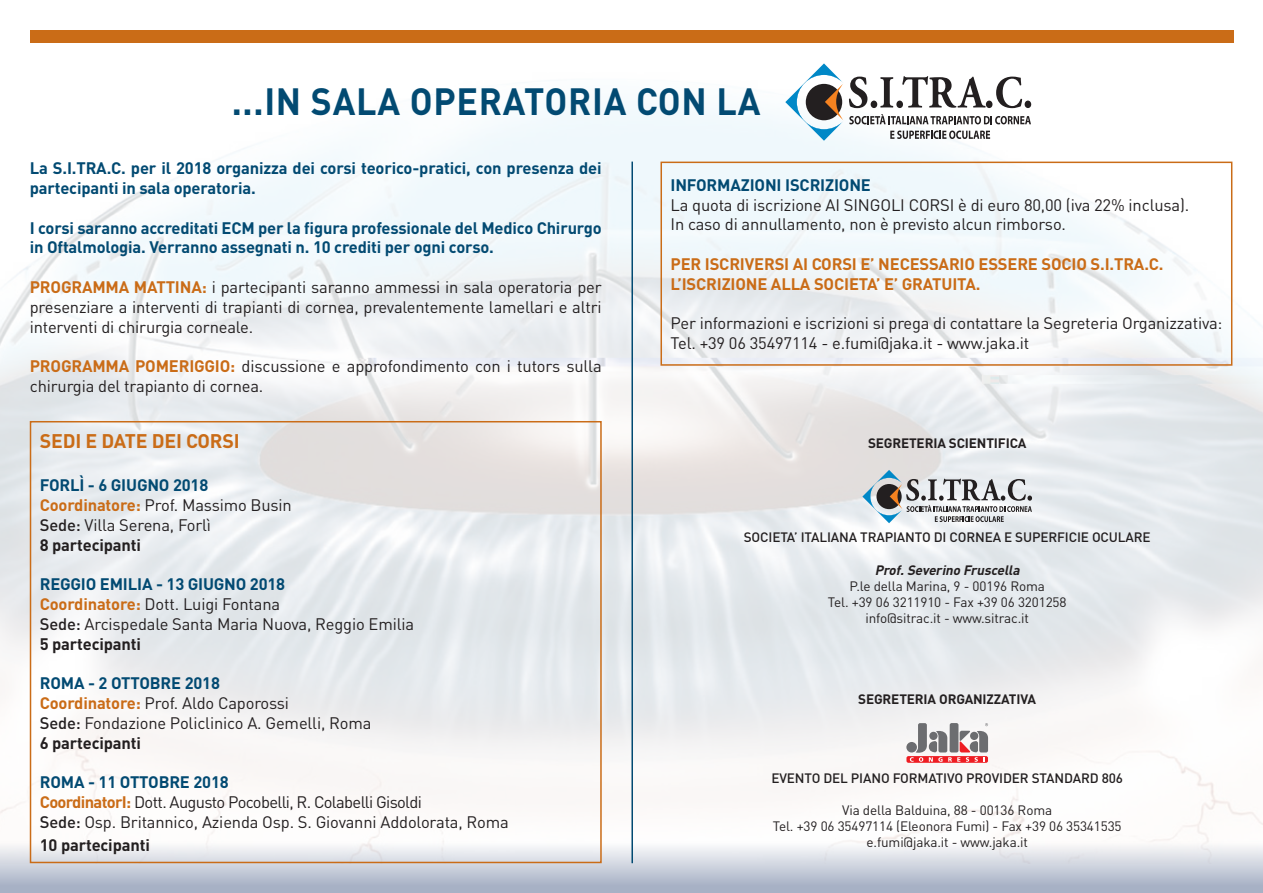
<style>
.page{position:relative;width:1263px;height:893px;background:#fff}
.page>*{position:absolute;margin:0;border:0;box-sizing:border-box;transform-origin:0 0}
.t1{font:700 37.5px "DIN Pro";letter-spacing:.02em;color:#024a72;scale:.95 1}
.t2{font:700 19.5px "DIN Pro";letter-spacing:-.01em;color:#ca6c17}
.t3{font:16.5px/19.8px "DIN Pro";letter-spacing:-.01em;color:#231f20}
.t4{font:700 16.5px/19.8px "DIN Pro";letter-spacing:-.01em;color:#024a72}
.t5{font:700 16.5px/19.8px "DIN Pro";letter-spacing:-.01em;color:#ca6c17}
.t6{font:700 16.5px "DIN Pro";letter-spacing:-.01em;color:#231f20}
.t7{font:13.5px/16.2px "DIN Pro";letter-spacing:-.01em;color:#231f20;text-align:center}
.t8{font:500 13.5px "DIN Pro";letter-spacing:-.01em;color:#231f20}
.t9{font:700 13.5px "DIN Pro";letter-spacing:-.01em;color:#231f20}
.t10{font:italic 700 13.5px "DIN Pro";color:#231f20}
.s1{font-weight:700;color:#ca6c17}
.s2{font-weight:700;color:#024a72}
.s3{font-weight:500}
.s4{font-weight:700}
</style>
<div class="page">
<img style="left:0;top:30px;width:1263px;height:812px">
<svg style="left:785px;top:63px;width:246px;height:78px"></svg>
<div style="left:30px;top:30px;width:1203px;height:13px;background:#ca6c17"></div>
<div style="left:0;top:842px;width:1263px;height:51px;background:linear-gradient(to bottom,#fbfbfb,#9da8bf)"></div>
<div style="left:660px;top:162px;width:572px;height:204px;border:2px solid #ca6c17"></div>
<svg style="left:862px;top:470px;width:170px;height:53px"></svg>
<div style="left:906px;top:742px;width:11px;height:10px;background:#6c6d70;border-radius:50%"></div>
<div style="left:906px;top:756px;width:82px;height:7px;background:#ee1d23;border-radius:2px"></div>
<svg style="left:910px;top:723px;width:78px;height:39px"></svg>
<hr style="left:631px;top:162px;width:2px;height:701px;background:#024a72">
<div style="left:30px;top:421px;width:572px;height:442px;border:2px solid #ca6c17"></div>
<h1 class="t1" style="left:232px;top:76px;width:558px">...IN SALA OPERATORIA CON LA</h1>
<p class="t4" style="left:30px;top:158px;width:573px">La S.I.TRA.C. per il 2018 organizza dei corsi teorico-pratici, con presenza dei partecipanti in sala operatoria.</p>
<p class="t4" style="left:30px;top:217px;width:573px">I corsi saranno accreditati ECM per la figura professionale del Medico Chirurgo in Oftalmologia. Verranno assegnati n. 10 crediti per ogni corso.</p>
<p class="t3" style="left:30px;top:276px;width:573px;text-align:justify"><span class="s1">PROGRAMMA MATTINA:</span> i partecipanti saranno ammessi in sala operatoria per presenziare a interventi di trapianti di cornea, prevalentemente lamellari e altri interventi di chirurgia corneale.</p>
<p class="t3" style="left:30px;top:356px;width:573px"><span class="s1">PROGRAMMA POMERIGGIO:</span> discussione e approfondimento con i tutors sulla chirurgia del trapianto di cornea.</p>
<p class="t2" style="left:40px;top:428px;width:201px">SEDI E DATE DEI CORSI</p>
<p class="t3" style="left:40px;top:475px;width:254px"><span class="s2">FORLÌ - 6 GIUGNO 2018<br></span><span class="s1">Coordinatore:</span> Prof. Massimo Busin<br><span class="s3">Sede:</span> Villa Serena, Forlì<br><span class="s4">8 partecipanti</span></p>
<p class="t3" style="left:40px;top:574px;width:376px"><span class="s2">REGGIO EMILIA - 13 GIUGNO 2018<br></span><span class="s1">Coordinatore:</span> Dott. Luigi Fontana<br><span class="s3">Sede:</span> Arcispedale Santa Maria Nuova, Reggio Emilia <span class="s4">5 partecipanti</span></p>
<p class="t3" style="left:40px;top:673px;width:333px"><span class="s2">ROMA - 2 OTTOBRE 2018<br></span><span class="s1">Coordinatore:</span> Prof. Aldo Caporossi<br><span class="s3">Sede:</span> Fondazione Policlinico A. Gemelli, Roma<br><span class="s4">6 partecipanti</span></p>
<p class="t3" style="left:40px;top:772px;width:470px"><span class="s2">ROMA - 11 OTTOBRE 2018<br></span><span class="s1">CoordinatorI:</span> Dott. Augusto Pocobelli, R. Colabelli Gisoldi<br><span class="s3">Sede:</span> Osp. Britannico, Azienda Osp. S. Giovanni Addolorata, Roma</p>
<p class="t6" style="left:40px;top:834px;width:112px">10 partecipanti</p>
<p class="t4" style="left:670px;top:174px;width:202px">INFORMAZIONI ISCRIZIONE</p>
<p class="t3" style="left:670px;top:194px;width:520px">La quota di iscrizione AI SINGOLI CORSI è di euro 80,00 (iva 22% inclusa).<br>In caso di annullamento, non è previsto alcun rimborso.</p>
<p class="t5" style="left:670px;top:253px;width:495px">PER ISCRIVERSI AI CORSI E’ NECESSARIO ESSERE SOCIO S.I.TRA.C.<br>L’ISCRIZIONE ALLA SOCIETA’ E’ GRATUITA.</p>
<p class="t3" style="left:670px;top:313px;width:553px">Per informazioni e iscrizioni si prega di contattare la Segreteria Organizzativa:<br>Tel. +39 06 35497114 - e.fumi@jaka.it - www.jaka.it</p>
<p class="t9" style="left:868px;top:434px;width:160px">SEGRETERIA SCIENTIFICA</p>
<p class="t8" style="left:744px;top:528px;width:408px">SOCIETA’ ITALIANA TRAPIANTO DI CORNEA E SUPERFICIE OCULARE</p>
<p class="t10" style="left:875px;top:560px;width:150px">Prof.Severino Fruscella</p>
<p class="t7" style="left:828px;top:577px;width:240px">P.le della Marina, 9 - 00196 Roma<br>Tel. +39 06 3211910 - Fax +39 06 3201258 info@sitrac.it - www.sitrac.it</p>
<p class="t9" style="left:858px;top:690px;width:179px">SEGRETERIA ORGANIZZATIVA</p>
<p class="t8" style="left:771px;top:769px;width:353px">EVENTO DEL PIANO FORMATIVO PROVIDER STANDARD 806</p>
<p class="t7" style="left:773px;top:801px;width:350px">Via della Balduina, 88 - 00136 Roma<br>Tel. +39 06 35497114 (Eleonora Fumi) - Fax +39 06 35341535 e.fumi@jaka.it - www.jaka.it</p>
</div>
